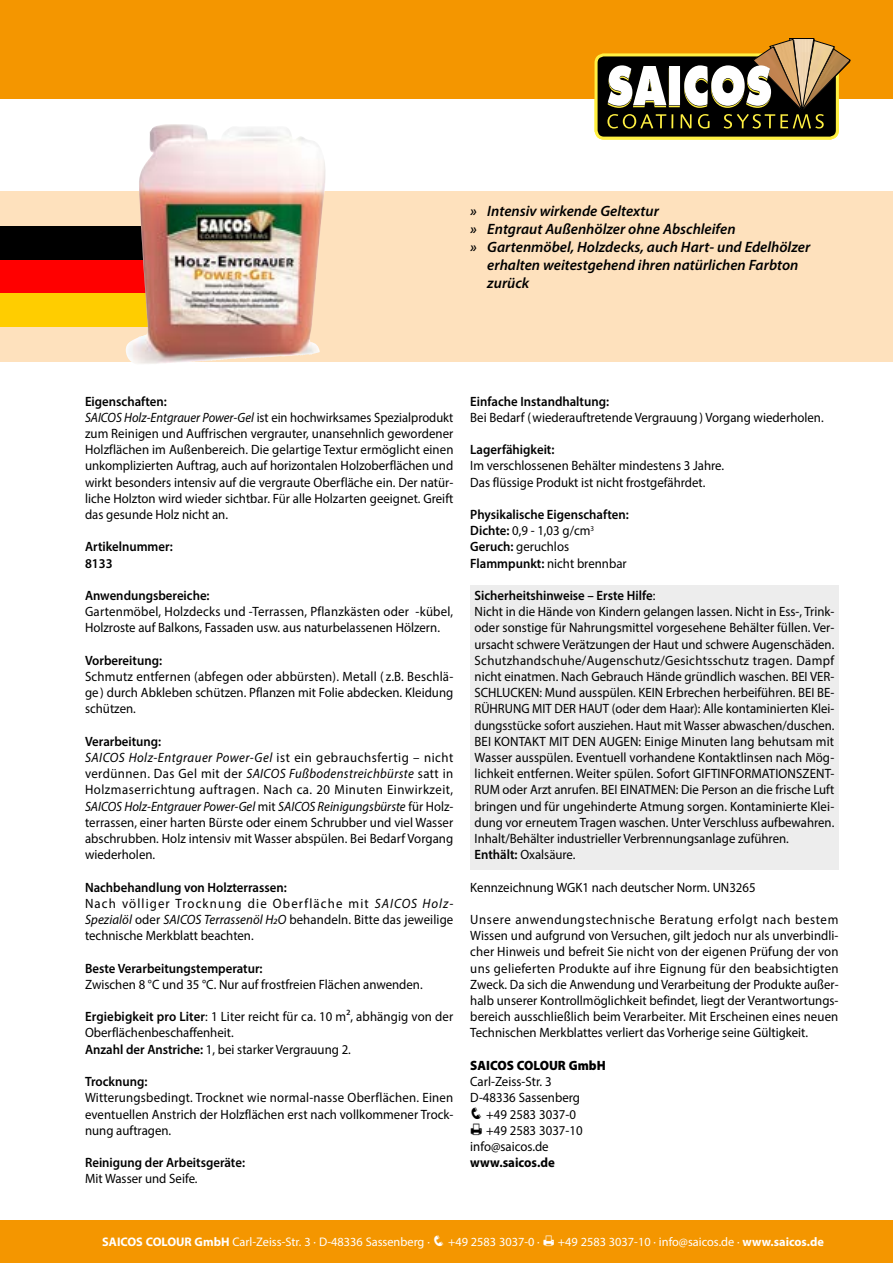
<style>
.page{position:relative;width:893px;height:1263px;background:#fff}
.page>*{position:absolute;margin:0;border:0;box-sizing:border-box;transform-origin:0 0}
.t1{font:italic 600 15px "Myriad Pro";color:#000}
.t2{font:13.5px/16.2px "Myriad Pro";color:#000;scale:.95 1}
.t3{font:13.5px/16.2px "Myriad Pro";color:#000;scale:.93 1}
.t4{font:600 13.5px/16.2px "Myriad Pro";color:#000;scale:.95 1}
.t5{font:900 13.5px "Myriad Pro";color:#000;scale:.95 1}
.t6{font:700 13.5px "Myriad Pro";color:#000;scale:.95 1}
.t7{font:12.45px "Myriad Pro";color:#fff}
.s1{font-weight:600}
.s2{font-style:italic}
.s3{font-weight:400}
.s4{font-weight:700}
</style>
<div class="page">
<div style="left:0;top:191px;width:893px;height:170px;background:#fee1bd"></div>
<div style="left:0;top:0;width:893px;height:99px;background:#f49600"></div>
<div style="left:596px;top:55px;width:241px;height:83px;background:#000;border-radius:8px"></div>
<div style="left:594px;top:53px;width:245px;height:87px;border:3px solid #fff042;border-radius:8px"></div>
<svg style="left:607px;top:38px;width:243px;height:91px"></svg>
<div style="left:0;top:1220px;width:893px;height:43px;background:#f49600"></div>
<div style="left:470px;top:585px;width:369px;height:285px;background:#ededed"></div>
<div style="left:0;top:226px;width:149px;height:34px;background:#000"></div>
<div style="left:0;top:260px;width:149px;height:34px;background:#f00"></div>
<div style="left:0;top:294px;width:149px;height:33px;background:#ffcd00"></div>
<img style="left:125px;top:124px;width:204px;height:240px">
<p class="t1" style="left:470px;top:201px;width:190px">» Intensiv wirkende Geltextur</p>
<p class="t1" style="left:470px;top:219px;width:267px">» Entgraut Außenhölzer ohne Abschleifen</p>
<p class="t1" style="left:470px;top:237px;width:341px">» Gartenmöbel, Holzdecks, auch Hart- und Edelhölzer</p>
<p class="t1" style="left:487px;top:255px;width:313px">erhalten weitestgehend ihren natürlichen Farbton</p>
<p class="t1" style="left:487px;top:273px;width:43px">zurück</p>
<p class="t3" style="left:85px;top:393px;width:398px"><span class="s1">Eigenschaften:<br></span><span class="s2">SAICOS Holz-Entgrauer Power-Gel</span> ist ein hochwirksames Spezialprodukt zum Reinigen und Auffrischen vergrauter, unansehnlich gewordener Holzflächen im Außenbereich. Die gelartige Textur ermöglicht einen unkomplizierten Auftrag, auch auf horizontalen Holzoberflächen und wirkt besonders intensiv auf die vergraute Oberfläche ein. Der natür&shy;liche Holzton wird wieder sichtbar. Für alle Holzarten geeignet. Greift das gesunde Holz nicht an.</p>
<p class="t4" style="left:85px;top:538px;width:94px">Artikelnummer:<br>8133</p>
<p class="t4" style="left:85px;top:587px;width:133px">Anwendungsbereiche:</p>
<p class="t2" style="left:85px;top:603px;width:389px">Gartenmöbel, Holzdecks und -Terrassen, Pflanzkästen oder -kübel,<br>Holzroste auf Balkons, Fassaden usw. aus naturbelassenen Hölzern.</p>
<p class="t4" style="left:85px;top:652px;width:83px">Vorbereitung:</p>
<p class="t2" style="left:85px;top:668px;width:389px;text-align:justify">Schmutz entfernen (abfegen oder abbürsten). Metall ( z.B. Beschlä&shy;ge ) durch Abkleben schützen. Pflanzen mit Folie abdecken. Kleidung schützen.</p>
<p class="t2" style="left:85px;top:733px;width:389px"><span class="s1">Verarbeitung:<br></span><span class="s2">SAICOS Holz-Entgrauer Power-Gel</span> ist ein gebrauchsfertig – nicht verdünnen. Das Gel mit der <span class="s2">SAICOS Fußbodenstreichbürste</span> satt in Holzmaserrichtung auftragen. Nach ca. 20 Minuten Einwirkzeit, <span class="s2">SAICOS Holz-Entgrauer Power-Gel</span> mit <span class="s2">SAICOS Reinigungsbürste</span> für Holz&shy;terrassen, einer harten Bürste oder einem Schrubber und viel Wasser abschrubben. Holz intensiv mit Wasser abspülen. Bei Bedarf Vorgang wiederholen.</p>
<p class="t2" style="left:85px;top:879px;width:389px"><span class="s1">Nachbehandlung von Holzterrassen:<br></span>Nach völliger Trocknung die Oberfläche mit <span class="s2">SAICOS Holz-Spezialöl</span> oder <span class="s2">SAICOS Terrassenöl H2O</span> behandeln. Bitte das jeweilige technische Merkblatt beachten.</p>
<p class="t4" style="left:85px;top:960px;width:188px">Beste Verarbeitungstemperatur:</p>
<p class="t2" style="left:85px;top:976px;width:357px">Zwischen 8 °C und 35 °C. Nur auf frostfreien Flächen anwenden.</p>
<p class="t2" style="left:85px;top:1008px;width:389px"><span class="s1">Ergiebigkeit pro Liter</span>: 1 Liter reicht für ca. 10 m2, abhängig von der<br>Oberflächenbeschaffenheit.<br><span class="s1">Anzahl der Anstriche:</span> 1, bei starker Vergrauung 2.</p>
<p class="t4" style="left:85px;top:1073px;width:67px">Trocknung:</p>
<p class="t2" style="left:85px;top:1089px;width:389px;text-align:justify">Witterungsbedingt. Trocknet wie normal-nasse Oberflächen. Einen eventuellen Anstrich der Holzflächen erst nach vollkommener Trock&shy;nung auftragen.</p>
<p class="t4" style="left:85px;top:1154px;width:170px">Reinigung der Arbeitsgeräte:</p>
<p class="t2" style="left:85px;top:1170px;width:120px">Mit Wasser und Seife.</p>
<p class="t4" style="left:470px;top:393px;width:148px">Einfache Instandhaltung:</p>
<p class="t2" style="left:470px;top:409px;width:373px">Bei Bedarf (wiederauftretende Vergrauung) Vorgang wiederholen.</p>
<p class="t4" style="left:470px;top:441px;width:90px">Lagerfähigkeit:</p>
<p class="t2" style="left:470px;top:458px;width:269px">Im verschlossenen Behälter mindestens 3 Jahre.<br>Das flüssige Produkt ist nicht frostgefährdet.</p>
<p class="t4" style="left:470px;top:506px;width:168px">Physikalische Eigenschaften:<br>Dichte: <span class="s3">0,9 - 1,03 g/cm</span><sup>3<br></sup>Geruch: <span class="s3">geruchlos<br></span>Flammpunkt: <span class="s3">nicht brennbar</span></p>
<p class="t2" style="left:475px;top:587px;width:380px"><span class="s1">Sicherheitshinweise – Erste Hilfe</span>:<br>Nicht in die Hände von Kindern gelangen lassen. Nicht in Ess-, Trink&shy;oder sonstige für Nahrungsmittel vorgesehene Behälter füllen. Ver&shy;ursacht schwere Verätzungen der Haut und schwere Augenschäden.<br>Schutzhandschuhe/Augenschutz/Gesichtsschutz tragen. Dampf nicht einatmen. Nach Gebrauch Hände gründlich waschen. BEI VER-SCHLUCKEN: Mund ausspülen. KEIN Erbrechen herbeiführen. BEI BE-RÜHRUNG MIT DER HAUT (oder dem Haar): Alle kontaminierten Klei&shy;dungsstücke sofort ausziehen. Haut mit Wasser abwaschen/duschen.<br>BEI KONTAKT MIT DEN AUGEN: Einige Minuten lang behutsam mit Wasser ausspülen. Eventuell vorhandene Kontaktlinsen nach Mög&shy;lichkeit entfernen. Weiter spülen. Sofort GIFTINFORMATIONSZENT-RUM oder Arzt anrufen. BEI EINATMEN: Die Person an die frische Luft bringen und für ungehinderte Atmung sorgen. Kontaminierte Klei&shy;dung vor erneutem Tragen waschen. Unter Verschluss aufbewahren.<br>Inhalt/Behälter industrieller Verbrennungsanlage zuführen.<br><span class="s1">Enthält:</span> Oxalsäure.</p>
<p class="t2" style="left:470px;top:879px;width:302px">Kennzeichnung WGK1 nach deutscher Norm. UN3265</p>
<p class="t2" style="left:470px;top:911px;width:389px;text-align:justify">Unsere anwendungstechnische Beratung erfolgt nach bestem Wissen und aufgrund von Versuchen, gilt jedoch nur als unverbindli&shy;cher Hinweis und befreit Sie nicht von der eigenen Prüfung der von uns gelieferten Produkte auf ihre Eignung für den beabsichtigten Zweck. Da sich die Anwendung und Verarbeitung der Produkte außer&shy;halb unserer Kontrollmöglichkeit befindet, liegt der Verantwortungs&shy;bereich ausschließlich beim Verarbeiter. Mit Erscheinen eines neuen Technischen Merkblattes verliert das Vorherige seine Gültigkeit.</p>
<p class="t5" style="left:470px;top:1056px;width:144px">SAICOS COLOUR GmbH</p>
<p class="t2" style="left:470px;top:1073px;width:117px">Carl-Zeiss-Str. 3<br>D-48336 Sassenberg</p>
<p class="t2" style="left:470px;top:1106px;width:113px">❑ +49 2583 3037-0</p>
<p class="t2" style="left:486px;top:1122px;width:103px">+49 2583 3037-10</p>
<p class="t2" style="left:470px;top:1138px;width:84px">info@saicos.de</p>
<p class="t6" style="left:470px;top:1154px;width:90px">www.saicos.de</p>
<p class="t7" style="left:102px;top:1234px;width:439px"><span class="s4">SAICOS COLOUR GmbH</span> Carl-Zeiss-Str. 3 · D-48336 Sassenberg · ❑ +49 2583 3037-0 ·</p>
<p class="t7" style="left:558px;top:1234px;width:267px">+49 2583 3037-10 · info@saicos.de · <span class="s4">www.saicos.de</span></p>
</div>
